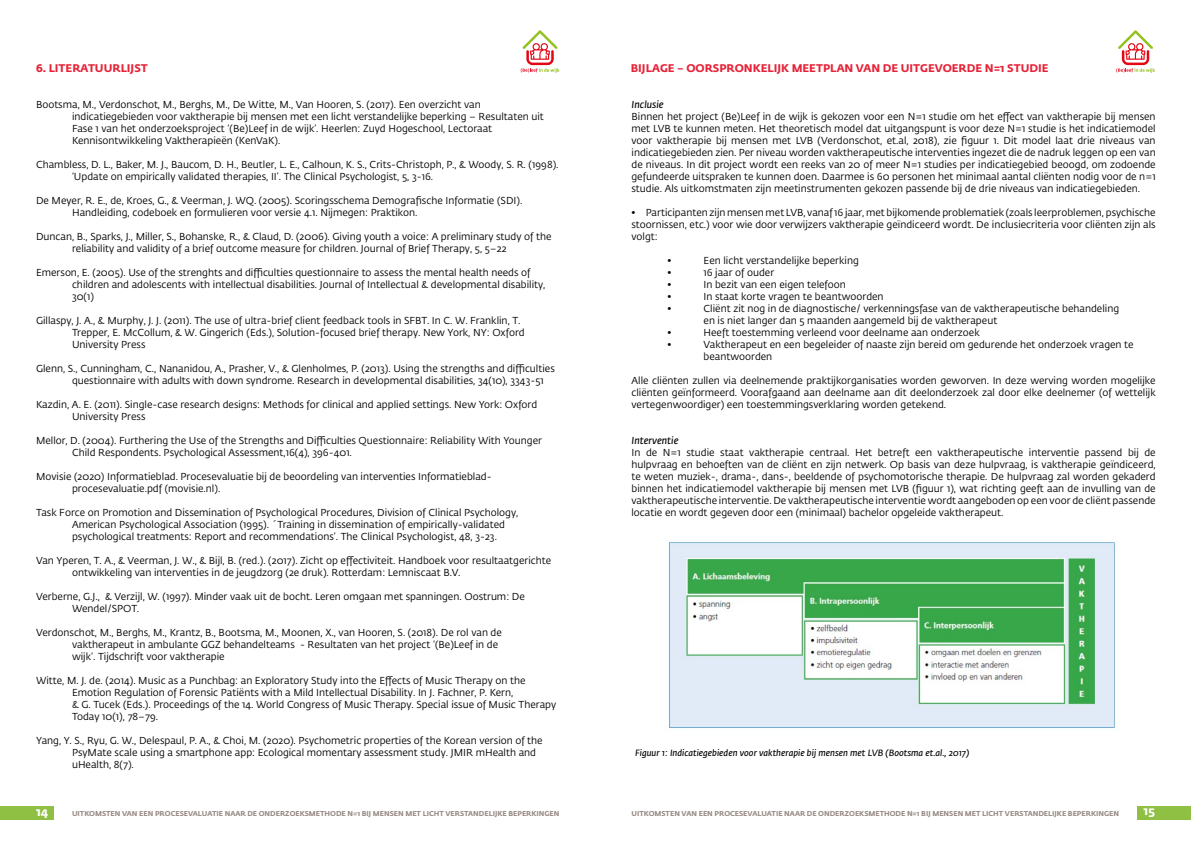
<style>
.page{position:relative;width:1191px;height:842px;background:#fff}
.page>*{position:absolute;margin:0;border:0;box-sizing:border-box;transform-origin:0 0}
.t1{font:700 12px "Fedra Sans Std";color:#fff}
.t2{font:700 11px "Fedra Sans Std";color:#e62338}
.t3{font:10px/12px "Fedra Sans Std";color:#000}
.t4{font:italic 600 10px "Fedra Sans Std";color:#000}
.t5{font:italic 600 9px "Fedra Sans Std";color:#000}
.t6{font:700 7px "Fedra Sans Std";color:#988a85}
</style>
<div class="page">
<svg style="left:520px;top:30px;width:39px;height:43px"></svg>
<svg style="left:1116px;top:30px;width:39px;height:43px"></svg>
<img style="left:668px;top:541px;width:448px;height:188px">
<div style="left:0;top:806px;width:54px;height:13px;background:#8fc043"></div>
<div style="left:1137px;top:806px;width:54px;height:13px;background:#8fc043"></div>
<p class="t2" style="left:36px;top:61px;width:113px">6. LITERATUURLIJST</p>
<p class="t3" style="left:72px;top:99px;width:473px;text-indent:-36px">Bootsma, M., Verdonschot, M., Berghs, M., De Witte, M., Van Hooren, S. (2017). Een overzicht van indicatiegebieden voor vaktherapie bij mensen met een licht verstandelijke beperking – Resultaten uit Fase 1 van het onderzoeksproject ‘(Be)Leef in de wijk’. Heerlen: Zuyd Hogeschool, Lectoraat Kennisontwikkeling Vaktherapieën (KenVaK).</p>
<p class="t3" style="left:72px;top:159px;width:488px;text-indent:-36px">Chambless, D. L., Baker, M. J., Baucom, D. H., Beutler, L. E., Calhoun, K. S., Crits-Christoph, P., &amp; Woody, S. R. (1998). ‘Update on empirically validated therapies, II’. The Clinical Psychologist, 5, 3-16.</p>
<p class="t3" style="left:72px;top:195px;width:452px;text-indent:-36px">De Meyer, R. E., de, Kroes, G., &amp; Veerman, J. WQ. (2005). Scoringsschema Demografische Informatie (SDI).<br>Handleiding, codeboek en formulieren voor versie 4.1. Nijmegen: Praktikon.</p>
<p class="t3" style="left:72px;top:231px;width:481px;text-indent:-36px">Duncan, B., Sparks, J., Miller, S., Bohanske, R., &amp; Claud, D. (2006). Giving youth a voice: A preliminary study of the reliability and validity of a brief outcome measure for children. Journal of Brief Therapy, 5, 5–22</p>
<p class="t3" style="left:72px;top:267px;width:475px;text-indent:-36px">Emerson, E. (2005). Use of the strenghts and difficulties questionnaire to assess the mental health needs of children and adolescents with intellectual disabilities. Journal of Intellectual &amp; developmental disability,<br>30(1)</p>
<p class="t3" style="left:72px;top:315px;width:454px;text-indent:-36px">Gillaspy, J. A., &amp; Murphy, J. J. (2011). The use of ultra-brief client feedback tools in SFBT. In C. W. Franklin, T.<br>Trepper, E. McCollum, &amp; W. Gingerich (Eds.), Solution-focused brief therapy. New York, NY: Oxford<br>University Press</p>
<p class="t3" style="left:72px;top:363px;width:484px;text-indent:-36px">Glenn, S., Cunningham, C., Nananidou, A., Prasher, V., &amp; Glenholmes, P. (2013). Using the strengths and difficulties questionnaire with adults with down syndrome. Research in developmental disabilities, 34(10), 3343-51</p>
<p class="t3" style="left:72px;top:399px;width:467px;text-indent:-36px">Kazdin, A. E. (2011). Single-case research designs: Methods for clinical and applied settings. New York: Oxford<br>University Press</p>
<p class="t3" style="left:72px;top:435px;width:471px;text-indent:-36px">Mellor, D. (2004). Furthering the Use of the Strengths and Difficulties Questionnaire: Reliability With Younger<br>Child Respondents. Psychological Assessment,16(4), 396-401.</p>
<p class="t3" style="left:72px;top:471px;width:421px;text-indent:-36px">Movisie (2020) Informatieblad. Procesevaluatie bij de beoordeling van interventies Informatieblad&shy;procesevaluatie.pdf (movisie.nl).</p>
<p class="t3" style="left:72px;top:507px;width:448px;text-indent:-36px">Task Force on Promotion and Dissemination of Psychological Procedures, Division of Clinical Psychology,<br>American Psychological Association (1995). ´Training in dissemination of empirically-validated psychological treatments: Report and recommendations’. The Clinical Psychologist, 48, 3-23.</p>
<p class="t3" style="left:72px;top:555px;width:481px;text-indent:-36px">Van Yperen, T. A., &amp; Veerman, J. W., &amp; Bijl, B. (red.). (2017). Zicht op effectiviteit. Handboek voor resultaatgerichte ontwikkeling van interventies in de jeugdzorg (2e druk). Rotterdam: Lemniscaat B.V.</p>
<p class="t3" style="left:72px;top:591px;width:454px;text-indent:-36px">Verberne, G.J., &amp; Verzijl, W. (1997). Minder vaak uit de bocht. Leren omgaan met spanningen. Oostrum: De<br>Wendel/SPOT.</p>
<p class="t3" style="left:72px;top:627px;width:431px;text-indent:-36px">Verdonschot, M., Berghs, M., Krantz, B., Bootsma, M., Moonen, X., van Hooren, S. (2018). De rol van de vaktherapeut in ambulante GGZ behandelteams - Resultaten van het project ‘(Be)Leef in de wijk’. Tijdschrift voor vaktherapie</p>
<p class="t3" style="left:72px;top:675px;width:486px;text-indent:-36px">Witte, M. J. de. (2014). Music as a Punchbag: an Exploratory Study into the Effects of Music Therapy on the Emotion Regulation of Forensic Patiënts with a Mild Intellectual Disability. In J. Fachner, P. Kern,<br>&amp; G. Tucek (Eds.). Proceedings of the 14. World Congress of Music Therapy. Special issue of Music Therapy Today 10(1), 78–79.</p>
<p class="t3" style="left:72px;top:735px;width:472px;text-indent:-36px">Yang, Y. S., Ryu, G. W., Delespaul, P. A., &amp; Choi, M. (2020). Psychometric properties of the Korean version of the<br>PsyMate scale using a smartphone app: Ecological momentary assessment study. JMIR mHealth and uHealth, 8(7).</p>
<p class="t2" style="left:631px;top:61px;width:419px">BIJLAGE – OORSPRONKELIJK MEETPLAN VAN DE UITGEVOERDE N=1 STUDIE</p>
<p class="t4" style="left:631px;top:98px;width:34px">Inclusie</p>
<p class="t3" style="left:631px;top:111px;width:526px;text-align:justify">Binnen het project (Be)Leef in de wijk is gekozen voor een N=1 studie om het effect van vaktherapie bij mensen met LVB te kunnen meten. Het theoretisch model dat uitgangspunt is voor deze N=1 studie is het indicatiemodel voor vaktherapie bij mensen met LVB (Verdonschot, et.al, 2018), zie figuur 1. Dit model laat drie niveaus van indicatiegebieden zien. Per niveau worden vaktherapeutische interventies ingezet die de nadruk leggen op een van de niveaus. In dit project wordt een reeks van 20 of meer N=1 studies per indicatiegebied beoogd, om zodoende gefundeerde uitspraken te kunnen doen. Daarmee is 60 personen het minimaal aantal cliënten nodig voor de n=1 studie. Als uitkomstmaten zijn meetinstrumenten gekozen passende bij de drie niveaus van indicatiegebieden.</p>
<p class="t3" style="left:631px;top:207px;width:526px;text-align:justify">• Participanten zijn mensen met LVB, vanaf 16 jaar, met bijkomende problematiek (zoals leerproblemen, psychische stoornissen, etc.) voor wie door verwijzers vaktherapie geïndiceerd wordt. De inclusiecriteria voor cliënten zijn als volgt:</p>
<p class="t3" style="left:667px;top:255px;width:5px">•</p>
<p class="t3" style="left:703px;top:255px;width:157px">Een licht verstandelijke beperking</p>
<p class="t3" style="left:667px;top:267px;width:5px">•</p>
<p class="t3" style="left:703px;top:267px;width:72px">16 jaar of ouder</p>
<p class="t3" style="left:667px;top:279px;width:5px">•</p>
<p class="t3" style="left:703px;top:279px;width:144px">In bezit van een eigen telefoon</p>
<p class="t3" style="left:667px;top:291px;width:5px">•</p>
<p class="t3" style="left:703px;top:291px;width:182px">In staat korte vragen te beantwoorden</p>
<p class="t3" style="left:667px;top:303px;width:5px">•</p>
<p class="t3" style="left:703px;top:303px;width:417px">Cliënt zit nog in de diagnostische/ verkenningsfase van de vaktherapeutische behandeling en is niet langer dan 5 maanden aangemeld bij de vaktherapeut</p>
<p class="t3" style="left:667px;top:327px;width:5px">•</p>
<p class="t3" style="left:703px;top:327px;width:278px">Heeft toestemming verleend voor deelname aan onderzoek</p>
<p class="t3" style="left:667px;top:339px;width:5px">•</p>
<p class="t3" style="left:703px;top:339px;width:431px">Vaktherapeut en een begeleider of naaste zijn bereid om gedurende het onderzoek vragen te beantwoorden</p>
<p class="t3" style="left:631px;top:375px;width:525px;text-align:justify">Alle cliënten zullen via deelnemende praktijkorganisaties worden geworven. In deze werving worden mogelijke cliënten geïnformeerd. Voorafgaand aan deelname aan dit deelonderzoek zal door elke deelnemer (of wettelijk vertegenwoordiger) een toestemmingsverklaring worden getekend.</p>
<p class="t4" style="left:631px;top:434px;width:48px">Interventie</p>
<p class="t3" style="left:631px;top:447px;width:526px;text-align:justify">In de N=1 studie staat vaktherapie centraal. Het betreft een vaktherapeutische interventie passend bij de hulpvraag en behoeften van de cliënt en zijn netwerk. Op basis van deze hulpvraag, is vaktherapie geïndiceerd, te weten muziek-, drama-, dans-, beeldende of psychomotorische therapie. De hulpvraag zal worden gekaderd binnen het indicatiemodel vaktherapie bij mensen met LVB (figuur 1), wat richting geeft aan de invulling van de vaktherapeutische interventie. De vaktherapeutische interventie wordt aangeboden op een voor de cliënt passende locatie en wordt gegeven door een (minimaal) bachelor opgeleide vaktherapeut.</p>
<p class="t5" style="left:635px;top:747px;width:336px">Figuur 1: Indicatiegebieden voor vaktherapie bij mensen met LVB (Bootsma et.al., 2017)</p>
<p class="t1" style="left:36px;top:804px;width:14px">14</p>
<p class="t6" style="left:72px;top:809px;width:489px">UITKOMSTEN VAN EEN PROCESEVALUATIE NAAR DE ONDERZOEKSMETHODE N=1 BIJ MENSEN MET LICHT VERSTANDELIJKE BEPERKINGEN</p>
<p class="t6" style="left:631px;top:809px;width:489px">UITKOMSTEN VAN EEN PROCESEVALUATIE NAAR DE ONDERZOEKSMETHODE N=1 BIJ MENSEN MET LICHT VERSTANDELIJKE BEPERKINGEN</p>
<p class="t1" style="left:1143px;top:803px;width:13px">15</p>
</div>
